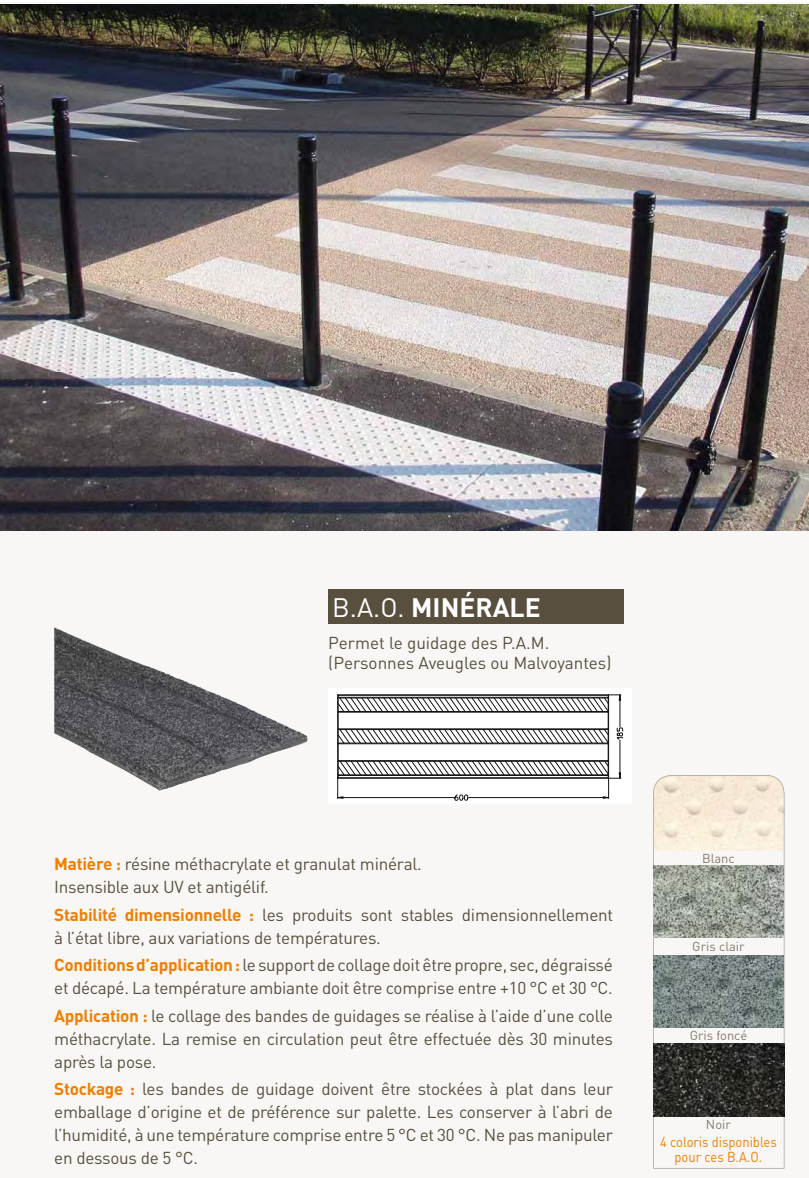
<style>
.page{position:relative;width:809px;height:1178px;background:#fff}
.page>*{position:absolute;margin:0;border:0;box-sizing:border-box;transform-origin:0 0}
.t1{font:700 26.4px "DIN";color:#fff}
.t2{font:17.1px/23.1px "DIN";letter-spacing:-.015em;color:#594f3e}
.t3{font:14.4px/14.4px "DIN";color:#f17e00;text-align:center;scale:.9 1}
.t4{font:12.9px "DIN";color:#857b6c}
.s1{font-weight:400}
.s2{font-weight:700;color:#f17e00}
</style>
<div class="page">
<div style="left:0;top:3px;width:809px;height:1174px;background:#f8f7f6"></div>
<img style="left:0;top:5px;width:809px;height:525px">
<svg style="left:653px;top:775px;width:131px;height:393px"></svg>
<img style="left:653px;top:865px;width:131px;height:72px">
<img style="left:653px;top:954px;width:131px;height:73px">
<img style="left:653px;top:1043px;width:131px;height:72px">
<img style="left:54px;top:627px;width:254px;height:163px">
<div style="left:328px;top:589px;width:296px;height:34px;background:#594f3e"></div>
<div style="left:328px;top:687px;width:304px;height:116px;background:#fff"></div>
<svg style="left:337px;top:694px;width:286px;height:107px"></svg>
<h1 class="t1" style="left:332px;top:590px;width:210px"><span class="s1">B.A.O.</span> MINÉRALE</h1>
<p class="t2" style="left:328px;top:632px;width:284px;line-height:20.5px">Permet le guidage des P.A.M. (Personnes Aveugles ou Malvoyantes)</p>
<p class="t2" style="left:54px;top:852px;width:369px"><span class="s2">Matière :</span> résine méthacrylate et granulat minéral.<br>Insensible aux UV et antigélif.</p>
<p class="t2" style="left:54px;top:902px;width:560px"><span class="s2">Stabilité dimensionnelle :</span> les produits sont stables dimensionnellement à l’état libre, aux variations de températures.</p>
<p class="t2" style="left:54px;top:952px;width:560px"><span class="s2">Conditions d’application :</span> le support de collage doit être propre, sec, dégraissé et décapé. La température ambiante doit être comprise entre +10 °C et 30 °C.</p>
<p class="t2" style="left:54px;top:1003px;width:560px;text-align:justify"><span class="s2">Application :</span> le collage des bandes de guidages se réalise à l’aide d’une colle méthacrylate. La remise en circulation peut être effectuée dès 30 minutes après la pose.</p>
<p class="t2" style="left:54px;top:1076px;width:560px;text-align:justify"><span class="s2">Stockage :</span> les bandes de guidage doivent être stockées à plat dans leur emballage d’origine et de préférence sur palette. Les conserver à l’abri de l’humidité, à une température comprise entre 5 °C et 30 °C. Ne pas manipuler en dessous de 5 °C.</p>
<p class="t4" style="left:702px;top:849px;width:34px">Blanc</p>
<p class="t4" style="left:692px;top:938px;width:54px">Gris clair</p>
<p class="t4" style="left:689px;top:1027px;width:59px">Gris foncé</p>
<p class="t4" style="left:706px;top:1116px;width:26px">Noir</p>
<p class="t3" style="left:660px;top:1134px;width:131px">4 coloris disponibles pour ces B.A.O.</p>
</div>
